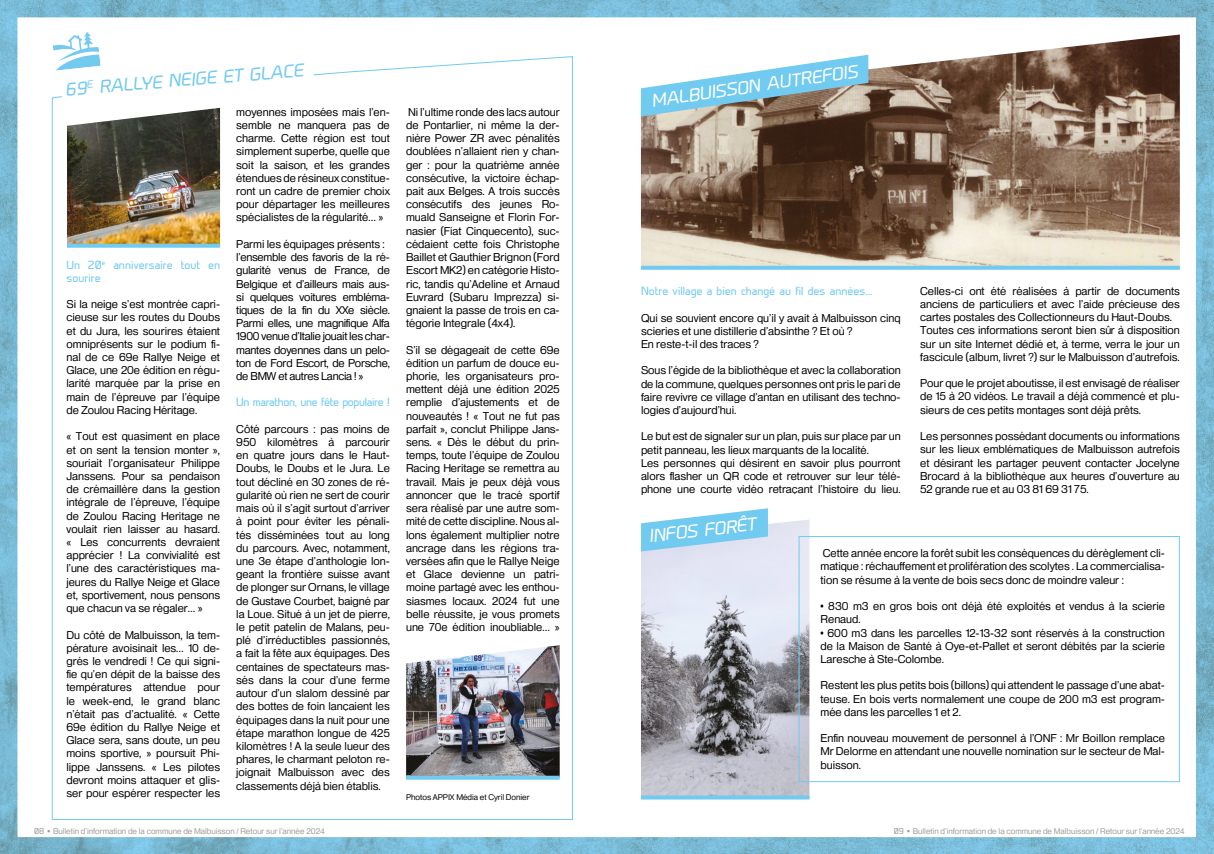
<style>
.page{position:relative;width:1214px;height:854px;background:#fff}
.page>*{position:absolute;margin:0;border:0;box-sizing:border-box;transform-origin:0 0}
.t1{font:italic 17px "Prime";color:#fff}
.t2{font:italic 17px "Prime";color:#71caf0}
.t3{font:11px/13.2px "Heldustry FT";color:#000;text-align:justify}
.t4{font:11px/13.2px "Heldustry FT";letter-spacing:-.02em;color:#000}
.t5{font:11px/13.2px "Prime";color:#71caf0}
.t6{font:11px "Prime";letter-spacing:-.03em;color:#71caf0}
.t7{font:8px "Heldustry FT";color:#9d9d9c}
.t8{font:8px "Heldustry FT";color:#000}
.s1{font-family:"Arial Narrow";font-weight:700}
.s2{font-family:"Prime"}
.s3{font-family:"Helvetica"}
</style>
<div class="page">
<img style="left:0;top:0;width:1213px;height:853px">
<svg style="left:51px;top:56px;width:522px;height:764px"></svg>
<svg style="left:53px;top:32px;width:48px;height:39px"></svg>
<img style="left:67px;top:108px;width:153px;height:135px">
<svg style="left:67px;top:243px;width:153px;height:4px"></svg>
<img style="left:641px;top:35px;width:538px;height:231px">
<svg style="left:641px;top:55px;width:227px;height:61px"></svg>
<img style="left:406px;top:645px;width:153px;height:130px">
<svg style="left:406px;top:775px;width:153px;height:4px"></svg>
<img style="left:641px;top:519px;width:168px;height:276px">
<svg style="left:641px;top:795px;width:168px;height:4px"></svg>
<svg style="left:641px;top:266px;width:538px;height:4px;fill:#71caf0"></svg>
<div style="left:798px;top:536px;width:381px;height:245px;border:1px solid #71caf0"></div>
<svg style="left:641px;top:508px;width:126px;height:43px"></svg>
<h1 class="t2" style="left:64px;top:80px;width:240px;rotate:-5deg">69<sup>E</sup> RALLYE NEIGE ET GLACE</h1>
<p class="t5" style="left:66px;top:258px;width:155px">Un 20<sup>e</sup> anniversaire tout en sourire</p>
<p class="t3" style="left:66px;top:297px;width:155px">Si la neige s’est montrée capri&shy;cieuse sur les routes du Doubs et du Jura, les sourires étaient omniprésents sur le podium fi&shy;nal de ce 69e Rallye Neige et Glace, une 20e édition en régu&shy;larité marquée par la prise en main de l’épreuve par l’équipe de Zoulou Racing Héritage.</p>
<p class="t3" style="left:66px;top:429px;width:155px">« Tout est quasiment en place et on sent la tension monter », souriait l’organisateur Philippe Janssens. Pour sa pendaison de crémaillère dans la gestion intégrale de l’épreuve, l’équipe de Zoulou Racing Heritage ne voulait rien laisser au hasard. « Les concurrents devraient apprécier ! La convivialité est l’une des caractéristiques ma&shy;jeures du Rallye Neige et Glace et, sportivement, nous pensons que chacun va se régaler… »</p>
<p class="t3" style="left:66px;top:627px;width:155px">Du côté de Malbuisson, la tem&shy;pérature avoisinait les… 10 de&shy;grés le vendredi ! Ce qui signi&shy;fie qu’en dépit de la baisse des températures attendue pour le week-end, le grand blanc n’était pas d’actualité. « Cette 69e édition du Rallye Neige et Glace sera, sans doute, un peu moins sportive, » poursuit Phi&shy;lippe Janssens. « Les pilotes devront moins attaquer et glis&shy;ser pour espérer respecter les</p>
<p class="t3" style="left:236px;top:105px;width:155px">moyennes imposées mais l’en&shy;semble ne manquera pas de charme. Cette région est tout simplement superbe, quelle que soit la saison, et les grandes étendues de résineux constitue&shy;ront un cadre de premier choix pour départager les meilleures spécialistes de la régularité… »</p>
<p class="t4" style="left:236px;top:237px;width:155px">Parmi les équipages présents : l’ensemble des favoris de la ré&shy;gularité venus de France, de<br>Belgique et d’ailleurs mais aus&shy;si quelques voitures embléma&shy;tiques de la fin du XXe siècle.<br>Parmi elles, une magnifique Alfa<br>1900 venue d’Italie jouait les char&shy;mantes doyennes dans un pelo&shy;ton de Ford Escort, de Porsche, de BMW et autres Lancia ! »</p>
<p class="t6" style="left:236px;top:395px;width:155px">Un marathon, une fête populaire !</p>
<p class="t3" style="left:236px;top:422px;width:155px">Côté parcours : pas moins de 950 kilomètres à parcourir en quatre jours dans le Haut-Doubs, le Doubs et le Jura. Le tout décliné en 30 zones de ré&shy;gularité où rien ne sert de courir mais où il s’agit surtout d’arriver à point pour éviter les pénali&shy;tés disséminées tout au long du parcours. Avec, notamment, une 3e étape d’anthologie lon&shy;geant la frontière suisse avant de plonger sur Ornans, le village de Gustave Courbet, baigné par la Loue. Situé à un jet de pierre, le petit patelin de Malans, peu&shy;plé d’irréductibles passionnés, a fait la fête aux équipages. Des centaines de spectateurs mas&shy;sés dans la cour d’une ferme autour d’un slalom dessiné par des bottes de foin lançaient les équipages dans la nuit pour une étape marathon longue de 425 kilomètres ! A la seule lueur des phares, le charmant peloton re&shy;joignait Malbuisson avec des classements déjà bien établis.</p>
<p class="t3" style="left:406px;top:105px;width:155px">Ni l’ultime ronde des lacs autour de Pontarlier, ni même la der&shy;nière Power ZR avec pénalités doublées n’allaient rien y chan&shy;ger : pour la quatrième année consécutive, la victoire échap&shy;pait aux Belges. A trois succès consécutifs des jeunes Ro&shy;muald Sanseigne et Florin For&shy;nasier (Fiat Cinquecento), suc&shy;cédaient cette fois Christophe Baillet et Gauthier Brignon (Ford Escort MK2) en catégorie Histo&shy;ric, tandis qu’Adeline et Arnaud Euvrard (Subaru Imprezza) si&shy;gnaient la passe de trois en ca&shy;tégorie Integrale (4x4).</p>
<p class="t3" style="left:406px;top:343px;width:155px">S’il se dégageait de cette 69e édition un parfum de douce eu&shy;phorie, les organisateurs pro&shy;mettent déjà une édition 2025 remplie d’ajustements et de nouveautés ! « Tout ne fut pas parfait », conclut Philippe Jans&shy;sens. « Dès le début du prin&shy;temps, toute l’équipe de Zoulou Racing Heritage se remettra au travail. Mais je peux déjà vous annoncer que le tracé sportif sera réalisé par une autre som&shy;mité de cette discipline. Nous al&shy;lons également multiplier notre ancrage dans les régions tra&shy;versées afin que le Rallye Neige et Glace devienne un patri&shy;moine partagé avec les enthou&shy;siasmes locaux. 2024 fut une belle réussite, je vous promets une 70e édition inoubliable… »</p>
<p class="t8" style="left:406px;top:791px;width:125px">Photos APPIX Média et Cyril Donier</p>
<h1 class="t1" style="left:650px;top:90px;width:209px;rotate:-8deg">MALBUISSON AUTREFOIS</h1>
<p class="t5" style="left:641px;top:284px;width:233px">Notre village a bien changé au fil des années…</p>
<p class="t3" style="left:641px;top:311px;width:261px;text-align:left">Qui se souvient encore qu’il y avait à Malbuisson cinq scieries et une distillerie d’absinthe ? Et où ?<br>En reste-t-il des traces ?</p>
<p class="t3" style="left:641px;top:363px;width:261px">Sous l’égide de la bibliothèque et avec la collaboration de la commune, quelques personnes ont pris le pari de faire revivre ce village d’antan en utilisant des techno&shy;logies d’aujourd’hui.</p>
<p class="t3" style="left:641px;top:429px;width:261px;text-align:left">Le but est de signaler sur un plan, puis sur place par un petit panneau, les lieux marquants de la localité.<br>Les personnes qui désirent en savoir plus pourront alors flasher un QR code et retrouver sur leur télé&shy;phone une courte vidéo retraçant l’histoire du lieu.</p>
<h1 class="t1" style="left:647px;top:525px;width:109px;rotate:-6deg">INFOS FORÊT</h1>
<p class="t3" style="left:920px;top:284px;width:261px;text-align:left">Celles-ci ont été réalisées à partir de documents anciens de particuliers et avec l’aide précieuse des cartes postales des Collectionneurs du Haut-Doubs.<br>Toutes ces informations seront bien sûr à disposition sur un site Internet dédié et, à terme, verra le jour un fascicule (album, livret ?) sur le Malbuisson d’autrefois.</p>
<p class="t3" style="left:920px;top:376px;width:261px">Pour que le projet aboutisse, il est envisagé de réaliser de 15 à 20 vidéos. Le travail a déjà commencé et plu&shy;sieurs de ces petits montages sont déjà prêts.</p>
<p class="t3" style="left:920px;top:429px;width:261px">Les personnes possédant documents ou informations sur les lieux emblématiques de Malbuisson autrefois et désirant les partager peuvent contacter Jocelyne Brocard à la bibliothèque aux heures d’ouverture au 52 grande rue et au 03 81 69 31 75.</p>
<p class="t3" style="left:820px;top:546px;width:346px">Cette année encore la forêt subit les conséquences du dérèglement cli&shy;matique : réchauffement et prolifération des scolytes . La commercialisa&shy;tion se résume à la vente de bois secs donc de moindre valeur :</p>
<p class="t3" style="left:820px;top:599px;width:346px"><span class="s1">•</span> 830 m3 en gros bois ont déjà été exploités et vendus à la scierie<br>Renaud.</p>
<p class="t3" style="left:820px;top:625px;width:346px"><span class="s1">•</span> 600 m3 dans les parcelles 12-13-32 sont réservés à la construction de la Maison de Santé à Oye-et-Pallet et seront débités par la scierie Laresche à Ste-Colombe.</p>
<p class="t3" style="left:820px;top:678px;width:346px">Restent les plus petits bois (billons) qui attendent le passage d’une abat&shy;teuse. En bois verts normalement une coupe de 200 m3 est program&shy;mée dans les parcelles 1 et 2.</p>
<p class="t3" style="left:820px;top:731px;width:346px">Enfin nouveau mouvement de personnel à l’ONF : Mr Boillon remplace Mr Delorme en attendant une nouvelle nomination sur le secteur de Mal&shy;buisson.</p>
<p class="t7" style="left:34px;top:826px;width:292px"><span class="s2">08</span> <span class="s3">•</span> Bulletin d’information de la commune de Malbuisson / Retour sur l’année 2024</p>
<p class="t7" style="left:893px;top:825px;width:292px"><span class="s2">09</span> <span class="s3">•</span> Bulletin d’information de la commune de Malbuisson / Retour sur l’année 2024</p>
</div>
